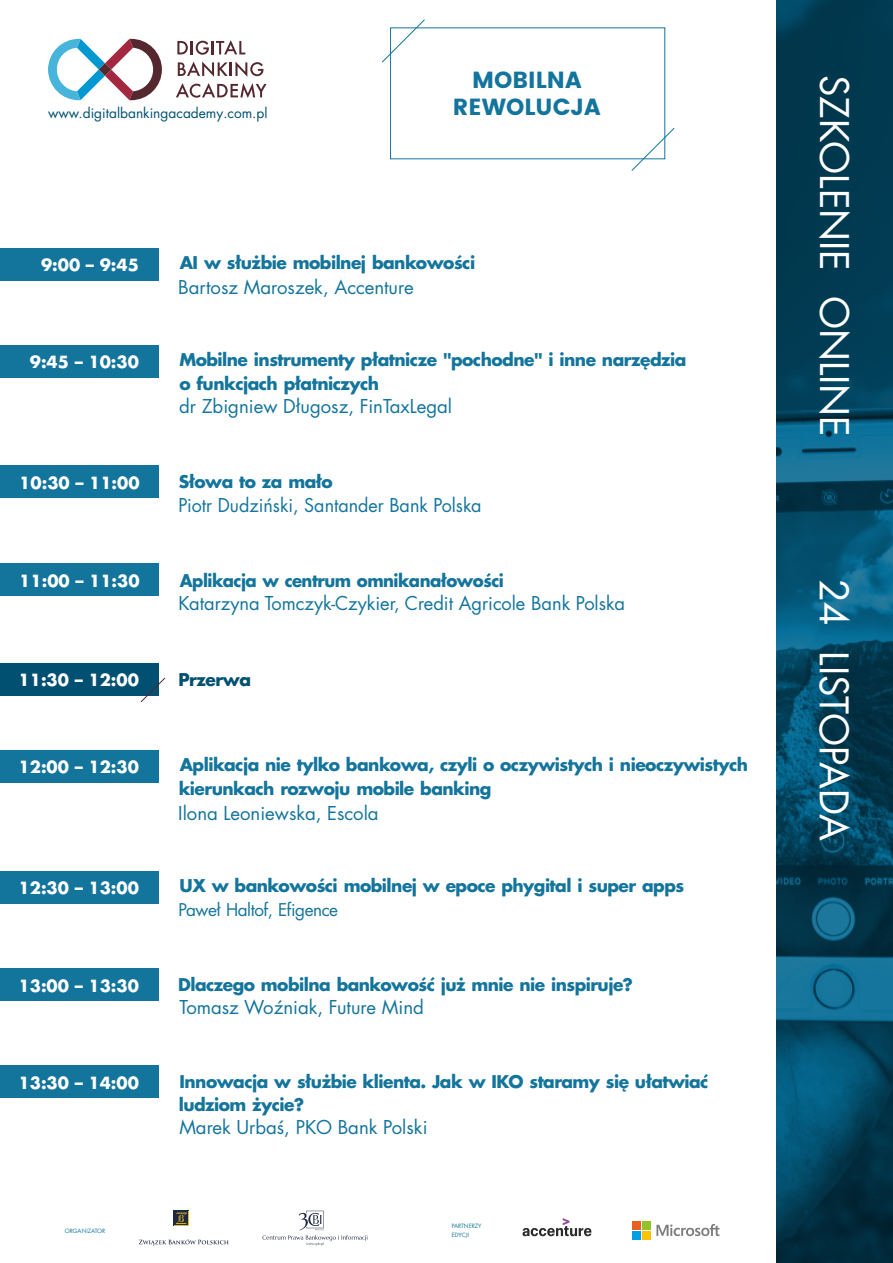
<style>
.page{position:relative;width:893px;height:1263px;background:#fff}
.page>*{position:absolute;margin:0;border:0;box-sizing:border-box;transform-origin:0 0}
.t1{font:38.4px "Futura LT Pro";color:#fefefe}
.t2{font:23.25px/26.2px "Poppins";color:#13749c;text-align:center}
.t3{font:18.6px "Futura LT Pro";color:#13749c}
.t4{font:700 17.1px/23.7px "Futura LT Pro";letter-spacing:-.03em;color:#13749c}
.t5{font:17.1px "Futura LT Pro";letter-spacing:-.03em;color:#13749c}
.t6{font:700 17.1px "Futura LT Pro";letter-spacing:-.03em;color:#015071}
.t7{font:700 16.35px "Futura LT Pro";color:#fefefe}
.t8{font:700 16.35px "Futura LT Pro";color:#fff}
.t9{font:13.8px "Futura LT Pro";color:#015071}
.t10{font:5.7px/8.7px "Futura LT Pro";color:#13749c}
</style>
<div class="page">
<svg style="left:382px;top:19px;width:43px;height:44px"></svg>
<svg style="left:631px;top:127px;width:44px;height:44px"></svg>
<div style="left:776px;top:0;width:117px;height:1262px;background:#012d3f;opacity:.5"></div>
<svg style="left:522px;top:1218px;width:69px;height:18px"></svg>
<svg style="left:656px;top:1224px;width:63px;height:12px"></svg>
<div style="left:632px;top:1221px;width:9px;height:9px;background:#ea5e20"></div>
<div style="left:642px;top:1221px;width:9px;height:9px;background:#95c12b"></div>
<div style="left:632px;top:1231px;width:9px;height:8px;background:#00a0e3"></div>
<div style="left:642px;top:1231px;width:9px;height:8px;background:#fcc300"></div>
<svg style="left:262px;top:1211px;width:105px;height:35px"></svg>
<div style="left:174px;top:1211px;width:15px;height:15px;background:#e3bf26"></div>
<div style="left:174px;top:1211px;width:14px;height:14px;background:#202841"></div>
<svg style="left:176px;top:1212px;width:11px;height:12px"></svg>
<svg style="left:139px;top:1239px;width:90px;height:6px"></svg>
<svg style="left:177px;top:40px;width:68px;height:15px"></svg>
<svg style="left:178px;top:62px;width:85px;height:15px"></svg>
<svg style="left:176px;top:83px;width:91px;height:15px"></svg>
<svg style="left:48px;top:39px;width:114px;height:61px"></svg>
<div style="left:0;top:663px;width:158px;height:33px;background:#015071"></div>
<svg style="left:140px;top:677px;width:26px;height:26px"></svg>
<div style="left:0;top:564px;width:159px;height:32px;background:#13749c"></div>
<div style="left:0;top:466px;width:159px;height:32px;background:#13749c"></div>
<div style="left:0;top:248px;width:159px;height:32px;background:#13749c"></div>
<div style="left:0;top:969px;width:158px;height:32px;background:#13749c"></div>
<div style="left:0;top:871px;width:159px;height:32px;background:#13749c"></div>
<div style="left:0;top:750px;width:158px;height:33px;background:#13749c"></div>
<div style="left:0;top:345px;width:159px;height:32px;background:#13749c"></div>
<div style="left:0;top:1066px;width:158px;height:32px;background:#13749c"></div>
<p class="t9" style="left:48px;top:106px;width:221px">www.digitalbankingacademy.com.pl</p>
<h2 class="t2" style="left:453px;top:67px;width:149px">MOBILNA<br>REWOLUCJA</h2>
<p class="t7" style="left:41px;top:257px;width:99px">9:00 – 9:45</p>
<p class="t4" style="left:180px;top:252px;width:297px">AI w służbie mobilnej bankowości</p>
<p class="t3" style="left:178px;top:278px;width:237px">Bartosz Maroszek, Accenture</p>
<p class="t7" style="left:30px;top:354px;width:111px">9:45 – 10:30</p>
<p class="t4" style="left:179px;top:348px;width:509px">Mobilne instrumenty płatnicze "pochodne" i inne narzędzia</p>
<p class="t3" style="left:179px;top:397px;width:275px">dr Zbigniew Długosz, FinTaxLegal</p>
<p class="t4" style="left:179px;top:372px;width:201px">o funkcjach płatniczych</p>
<p class="t7" style="left:19px;top:475px;width:122px">10:30 – 11:00</p>
<p class="t4" style="left:179px;top:471px;width:156px">Słowa to za mało</p>
<p class="t3" style="left:178px;top:497px;width:305px">Piotr Dudziński, Santander Bank Polska</p>
<p class="t7" style="left:19px;top:573px;width:122px">11:00 – 11:30</p>
<p class="t4" style="left:180px;top:569px;width:326px">Aplikacja w centrum omnikanałowości</p>
<p class="t3" style="left:178px;top:595px;width:448px">Katarzyna Tomczyk-Czykier, Credit Agricole Bank Polska</p>
<p class="t7" style="left:19px;top:673px;width:122px">11:30 – 12:00</p>
<p class="t6" style="left:179px;top:672px;width:74px">Przerwa</p>
<p class="t7" style="left:19px;top:760px;width:122px">12:00 – 12:30</p>
<p class="t4" style="left:179px;top:754px;width:571px">Aplikacja nie tylko bankowa, czyli o oczywistych i nieoczywistych kierunkach rozwoju mobile banking</p>
<p class="t3" style="left:178px;top:804px;width:202px">Ilona Leoniewska, Escola</p>
<p class="t8" style="left:19px;top:880px;width:122px">12:30 – 13:00</p>
<p class="t4" style="left:180px;top:875px;width:506px">UX w bankowości mobilnej w epoce phygital i super apps</p>
<p class="t5" style="left:179px;top:902px;width:161px">Paweł Haltof, Efigence</p>
<p class="t7" style="left:19px;top:978px;width:122px">13:00 – 13:30</p>
<p class="t4" style="left:178px;top:974px;width:456px">Dlaczego mobilna bankowość już mnie nie inspiruje?</p>
<p class="t3" style="left:180px;top:999px;width:246px">Tomasz Woźniak, Future Mind</p>
<p class="t7" style="left:19px;top:1075px;width:122px">13:30 – 14:00</p>
<p class="t4" style="left:180px;top:1070px;width:530px">Innowacja w służbie klienta. Jak w IKO staramy się ułatwiać</p>
<p class="t3" style="left:179px;top:1119px;width:250px">Marek Urbaś, PKO Bank Polski</p>
<p class="t4" style="left:179px;top:1094px;width:127px">ludziom życie?</p>
<p class="t10" style="left:65px;top:1226px;width:42px">ORGANIZATOR</p>
<p class="t10" style="left:452px;top:1222px;width:31px">PARTNERZY<br>EDYCJI</p>
<h1 class="t1" style="left:852px;top:75px;width:364px;rotate:90deg">SZKOLENIE ONLINE</h1>
<h1 class="t1" style="left:851px;top:579px;width:263px;rotate:90deg">24 LISTOPADA</h1>
</div>
